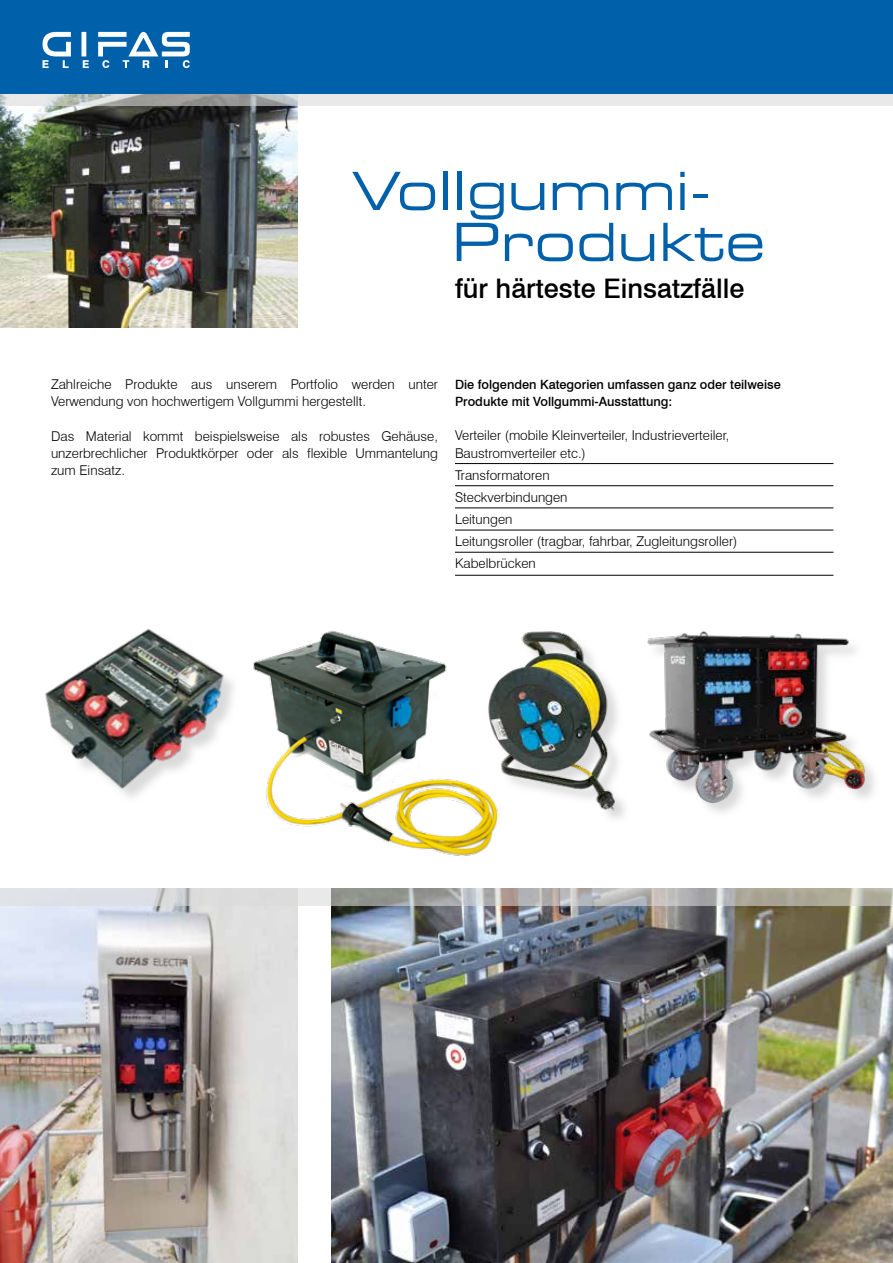
<style>
.page{position:relative;width:893px;height:1263px;background:#fff}
.page>*{position:absolute;margin:0;border:0;box-sizing:border-box;transform-origin:0 0}
.t1{font:expanded 52.5px/51px "Square 721 BT";color:#0060a9}
.t2{font:500 27px "Swiss 721 BT";color:#000}
.t3{font:300 13.5px/17.2px "Swiss 721 BT";color:#000}
.t4{font:500 12.75px/17.2px "Swiss 721 BT";color:#000}
</style>
<div class="page">
<img style="left:332px;top:906px;width:561px;height:357px">
<img style="left:0;top:106px;width:298px;height:221px">
<img style="left:0;top:906px;width:298px;height:357px">
<img style="left:45px;top:629px;width:189px;height:168px">
<svg style="left:706px;top:764px;width:168px;height:49px"></svg>
<img style="left:696px;top:631px;width:170px;height:173px">
<img style="left:253px;top:631px;width:244px;height:225px">
<img style="left:394px;top:631px;width:302px;height:186px">
<img style="left:892px;top:1016px;width:1px;height:247px">
<svg style="left:0;top:94px;width:893px;height:12px;fill:#e9e9e9"></svg>
<div style="left:0;top:0;width:893px;height:94px;background:#0060a9"></div>
<div style="left:81px;top:32px;width:5px;height:24px;background:#fff"></div>
<svg style="left:43px;top:32px;width:28px;height:36px"></svg>
<svg style="left:83px;top:60px;width:6px;height:8px"></svg>
<svg style="left:98px;top:32px;width:92px;height:36px"></svg>
<svg style="left:0;top:889px;width:893px;height:17px"></svg>
<svg style="left:892px;top:999px;width:1px;height:17px"></svg>
<hr style="left:455px;top:463px;width:378px;height:1px;background:#000">
<hr style="left:455px;top:485px;width:378px;height:1px;background:#000">
<hr style="left:455px;top:507px;width:378px;height:1px;background:#000">
<hr style="left:455px;top:530px;width:378px;height:1px;background:#000">
<hr style="left:455px;top:552px;width:378px;height:1px;background:#000">
<hr style="left:455px;top:575px;width:378px;height:1px;background:#000">
<h1 class="t1" style="left:452px;top:166px;width:315px;text-indent:-100px">Vollgummi-<br>Produkte</h1>
<h2 class="t2" style="left:455px;top:272px;width:291px">für härteste Einsatzfälle</h2>
<p class="t4" style="left:455px;top:375px;width:327px">Die folgenden Kategorien umfassen ganz oder teilweise<br>Produkte mit Vollgummi-Ausstattung:</p>
<p class="t3" style="left:51px;top:376px;width:388px">Zahlreiche Produkte aus unserem Portfolio werden unter<br>Verwendung von hochwertigem Vollgummi hergestellt.</p>
<p class="t3" style="left:51px;top:427px;width:388px;text-align:justify">Das Material kommt beispielsweise als robustes Gehäuse, unzerbrechlicher Produktkörper oder als flexible Ummantelung zum Einsatz.</p>
<p class="t3" style="left:455px;top:427px;width:276px">Verteiler (mobile Kleinverteiler, Industrieverteiler,<br>Baustromverteiler etc.)</p>
<p class="t3" style="left:455px;top:464px;width:284px;line-height:22.2px">Transformatoren<br>Steckverbindungen<br>Leitungen<br>Leitungsroller (tragbar, fahrbar, Zugleitungsroller)<br>Kabelbrücken</p>
</div>
